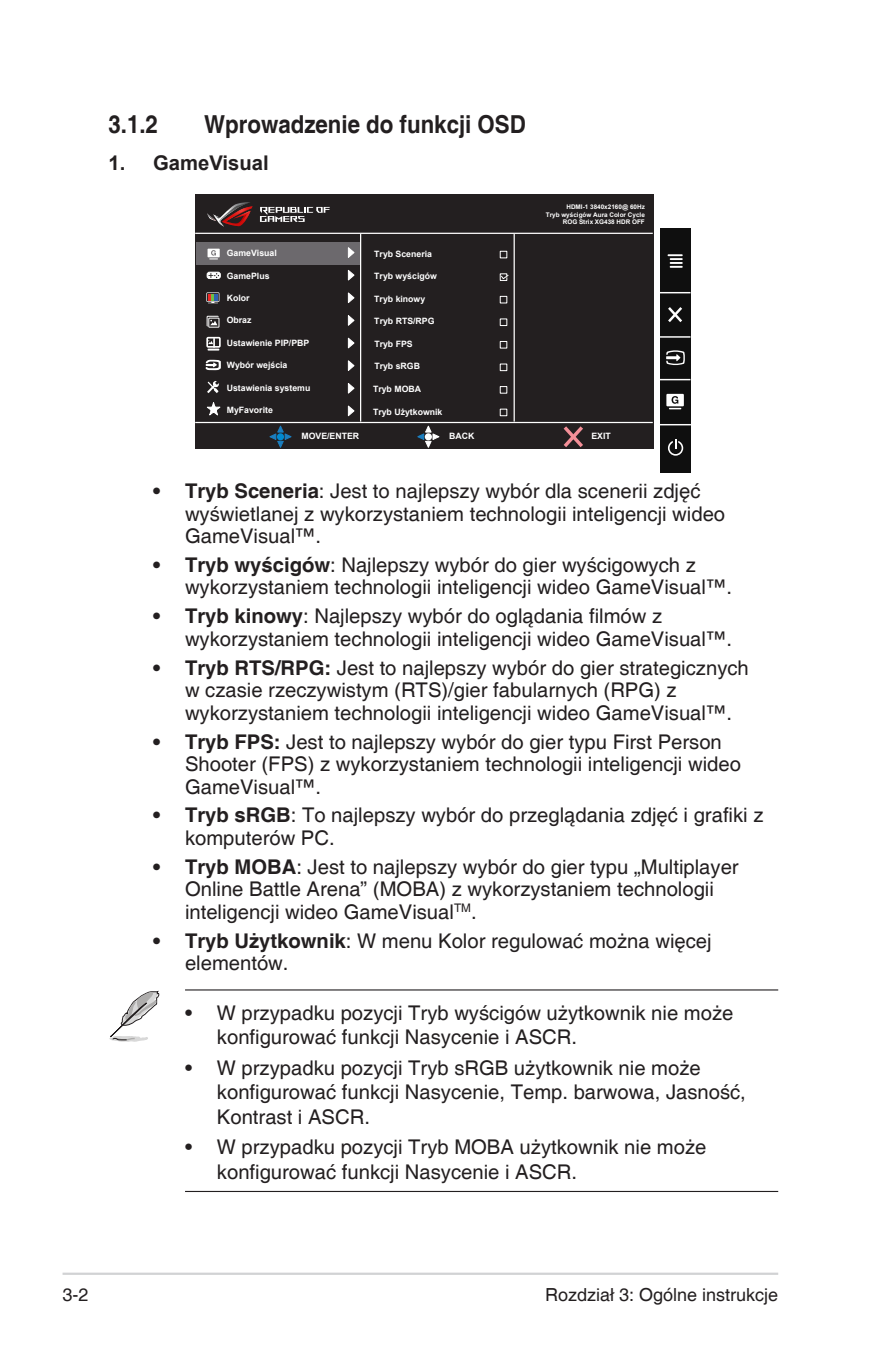
<style>
.page{position:relative;width:893px;height:1346px;background:#fff}
.page>*{position:absolute;margin:0;border:0;box-sizing:border-box;transform-origin:0 0}
.Heading_2{font:700 24.75px "Helvetica";color:#231f20;scale:.9 1}
.t1{font:20.25px/22.5px "Helvetica";color:#231f20}
.OSD_Item{font:700 20.25px "Arial";color:#231f20}
.t2{font:18px "Helvetica";color:#231f20}
.t3{font:9.9px "Arial";color:#231f20}
.t4{font:700 8.78px "Arial";color:#fff}
.t5{font:700 6.3px/7.6px "Arial";color:#fff;text-align:right}
.s1{font-weight:700}
</style>
<div class="page">
<hr style="left:63px;top:1272px;width:715px;height:3px;background:#d1d2d4">
<div style="left:195px;top:194px;width:459px;height:254px;background:#231f20"></div>
<hr style="left:195px;top:233px;width:458px;height:1px;background:#fff">
<hr style="left:195px;top:422px;width:458px;height:1px;background:#fff">
<hr style="left:360px;top:234px;width:1px;height:187px;background:#fff">
<hr style="left:514px;top:234px;width:1px;height:187px;background:#fff">
<div style="left:500px;top:251px;width:7px;height:7px;border:1px solid #fff"></div>
<div style="left:500px;top:296px;width:7px;height:7px;border:1px solid #fff"></div>
<div style="left:500px;top:318px;width:7px;height:8px;border:1px solid #fff"></div>
<div style="left:500px;top:341px;width:7px;height:8px;border:1px solid #fff"></div>
<div style="left:500px;top:363px;width:7px;height:8px;border:1px solid #fff"></div>
<div style="left:500px;top:386px;width:7px;height:8px;border:1px solid #fff"></div>
<div style="left:500px;top:409px;width:7px;height:7px;border:1px solid #fff"></div>
<svg style="left:564px;top:426px;width:19px;height:21px"></svg>
<div style="left:196px;top:242px;width:163px;height:22px;background:#6c696d"></div>
<svg style="left:206px;top:292px;width:13px;height:11px"></svg>
<div style="left:208px;top:318px;width:11px;height:10px;border:1px solid #fff"></div>
<svg style="left:207px;top:316px;width:12px;height:11px"></svg>
<svg style="left:207px;top:381px;width:12px;height:12px"></svg>
<svg style="left:206px;top:402px;width:15px;height:14px"></svg>
<svg style="left:268px;top:425px;width:25px;height:24px"></svg>
<div style="left:277px;top:433px;width:7px;height:7px;background:#0089cf;border-radius:50%"></div>
<svg style="left:416px;top:425px;width:25px;height:24px"></svg>
<div style="left:425px;top:433px;width:7px;height:7px;background:#fff;border-radius:50%"></div>
<div style="left:206px;top:337px;width:15px;height:11px;border:2px solid #fff"></div>
<svg style="left:205px;top:360px;width:16px;height:10px"></svg>
<svg style="left:208px;top:249px;width:12px;height:10px"></svg>
<svg style="left:260px;top:207px;width:70px;height:15px"></svg>
<svg style="left:207px;top:202px;width:45px;height:25px"></svg>
<svg style="left:499px;top:273px;width:10px;height:8px"></svg>
<svg style="left:347px;top:247px;width:8px;height:11px"></svg>
<svg style="left:347px;top:270px;width:8px;height:11px"></svg>
<svg style="left:347px;top:292px;width:8px;height:11px"></svg>
<svg style="left:347px;top:315px;width:8px;height:11px"></svg>
<svg style="left:347px;top:337px;width:8px;height:12px"></svg>
<svg style="left:347px;top:360px;width:8px;height:11px"></svg>
<svg style="left:347px;top:383px;width:8px;height:11px"></svg>
<svg style="left:347px;top:405px;width:8px;height:12px"></svg>
<svg style="left:207px;top:338px;width:13px;height:13px"></svg>
<div style="left:207px;top:272px;width:13px;height:6px;background:#fff;border-radius:2px"></div>
<div style="left:207px;top:272px;width:14px;height:7px;border:1px solid #fff;border-radius:2px"></div>
<svg style="left:214px;top:273px;width:5px;height:5px"></svg>
<div style="left:660px;top:228px;width:30px;height:244px;background:#0f0f0f"></div>
<svg style="left:667px;top:254px;width:16px;height:14px"></svg>
<svg style="left:668px;top:307px;width:14px;height:15px"></svg>
<svg style="left:666px;top:394px;width:18px;height:15px"></svg>
<hr style="left:660px;top:292px;width:30px;height:1px;background:#fff">
<hr style="left:660px;top:336px;width:30px;height:2px;background:#fff">
<hr style="left:660px;top:379px;width:30px;height:1px;background:#fff">
<hr style="left:660px;top:424px;width:31px;height:1px;background:#fff">
<svg style="left:668px;top:439px;width:15px;height:17px"></svg>
<svg style="left:666px;top:350px;width:19px;height:15px"></svg>
<hr style="left:185px;top:989px;width:593px;height:1px;background:#231f20">
<hr style="left:185px;top:1191px;width:593px;height:1px;background:#231f20">
<svg style="left:109px;top:991px;width:50px;height:51px"></svg>
<p class="Heading_2" style="left:108px;top:109px;width:57px">3.1.2</p>
<p class="Heading_2" style="left:204px;top:109px;width:359px">Wprowadzenie do funkcji OSD</p>
<p class="OSD_Item" style="left:108px;top:148px;width:162px">1. GameVisual</p>
<p class="t5" style="left:546px;top:203px;width:101px">HDMI-1 3840x2160@ 60Hz<br>Tryb wyścigów Aura Color Cycle<br>ROG Strix XG438 HDR OFF</p>
<p class="t3" style="left:208px;top:269px;width:7px">+</p>
<p class="t4" style="left:227px;top:247px;width:52px">GameVisual</p>
<p class="t4" style="left:374px;top:248px;width:59px">Tryb Sceneria</p>
<p class="t4" style="left:374px;top:270px;width:64px">Tryb wyścigów</p>
<p class="t4" style="left:374px;top:293px;width:53px">Tryb kinowy</p>
<p class="t4" style="left:374px;top:315px;width:62px">Tryb RTS/RPG</p>
<p class="t4" style="left:374px;top:338px;width:40px">Tryb FPS</p>
<p class="t4" style="left:374px;top:360px;width:47px">Tryb sRGB</p>
<p class="t4" style="left:373px;top:383px;width:50px">Tryb MOBA</p>
<p class="t4" style="left:301px;top:430px;width:59px">MOVE/ENTER</p>
<p class="t4" style="left:227px;top:270px;width:44px">GamePlus</p>
<p class="t4" style="left:227px;top:315px;width:26px">Obraz</p>
<p class="t4" style="left:227px;top:359px;width:62px">Wybór wejścia</p>
<p class="t4" style="left:227px;top:382px;width:85px">Ustawienia systemu</p>
<p class="t4" style="left:227px;top:404px;width:48px">MyFavorite</p>
<p class="t4" style="left:227px;top:292px;width:24px">Kolor</p>
<p class="t4" style="left:227px;top:337px;width:84px">Ustawienie PIP/PBP</p>
<p class="t4" style="left:373px;top:406px;width:71px">Tryb Użytkownik</p>
<p class="t4" style="left:449px;top:430px;width:27px">BACK</p>
<p class="t4" style="left:591px;top:430px;width:21px">EXIT</p>
<p class="t1" style="left:185px;top:480px;width:542px;text-indent:-32px"><span class="s1">• Tryb Sceneria</span>: Jest to najlepszy wybór dla scenerii zdjęć wyświetlanej z wykorzystaniem technologii inteligencji wideo<br>GameVisual™.</p>
<p class="t1" style="left:185px;top:554px;width:548px;text-indent:-32px"><span class="s1">• Tryb wyścigów</span>: Najlepszy wybór do gier wyścigowych z wykorzystaniem technologii inteligencji wideo GameVisual™.</p>
<p class="t1" style="left:185px;top:606px;width:548px;text-indent:-32px"><span class="s1">• Tryb kinowy</span>: Najlepszy wybór do oglądania filmów z wykorzystaniem technologii inteligencji wideo GameVisual™.</p>
<p class="t1" style="left:185px;top:657px;width:565px;text-indent:-32px"><span class="s1">• Tryb RTS/RPG:</span> Jest to najlepszy wybór do gier strategicznych w czasie rzeczywistym (RTS)/gier fabularnych (RPG) z wykorzystaniem technologii inteligencji wideo GameVisual™.</p>
<p class="t1" style="left:185px;top:731px;width:557px;text-indent:-32px"><span class="s1">• Tryb FPS:</span> Jest to najlepszy wybór do gier typu First Person<br>Shooter (FPS) z wykorzystaniem technologii inteligencji wideo<br>GameVisual™.</p>
<p class="t1" style="left:185px;top:805px;width:580px;text-indent:-32px"><span class="s1">• Tryb sRGB</span>: To najlepszy wybór do przeglądania zdjęć i grafiki z komputerów PC.</p>
<p class="t1" style="left:185px;top:856px;width:555px;text-indent:-32px"><span class="s1">• Tryb MOBA</span>: Jest to najlepszy wybór do gier typu „Multiplayer<br>Online Battle Arena” (MOBA) z wykorzystaniem technologii inteligencji wideo GameVisual<sup>TM</sup>.</p>
<p class="t1" style="left:185px;top:930px;width:528px;text-indent:-32px"><span class="s1">• Tryb Użytkownik</span>: W menu Kolor regulować można więcej elementów.</p>
<p class="t1" style="left:217px;top:1001px;width:518px;line-height:24.3px;text-indent:-32px">• W przypadku pozycji Tryb wyścigów użytkownik nie może konfigurować funkcji Nasycenie i ASCR.</p>
<p class="t1" style="left:217px;top:1056px;width:530px;line-height:24.3px;text-indent:-32px">• W przypadku pozycji Tryb sRGB użytkownik nie może konfigurować funkcji Nasycenie, Temp. barwowa, Jasność,<br>Kontrast i ASCR.</p>
<p class="t1" style="left:217px;top:1136px;width:491px;line-height:24.3px;text-indent:-32px">• W przypadku pozycji Tryb MOBA użytkownik nie może konfigurować funkcji Nasycenie i ASCR.</p>
<p class="t2" style="left:63px;top:1284px;width:28px">3-2</p>
<p class="t2" style="left:545px;top:1284px;width:235px">Rozdział 3: Ogólne instrukcje</p>
</div>
